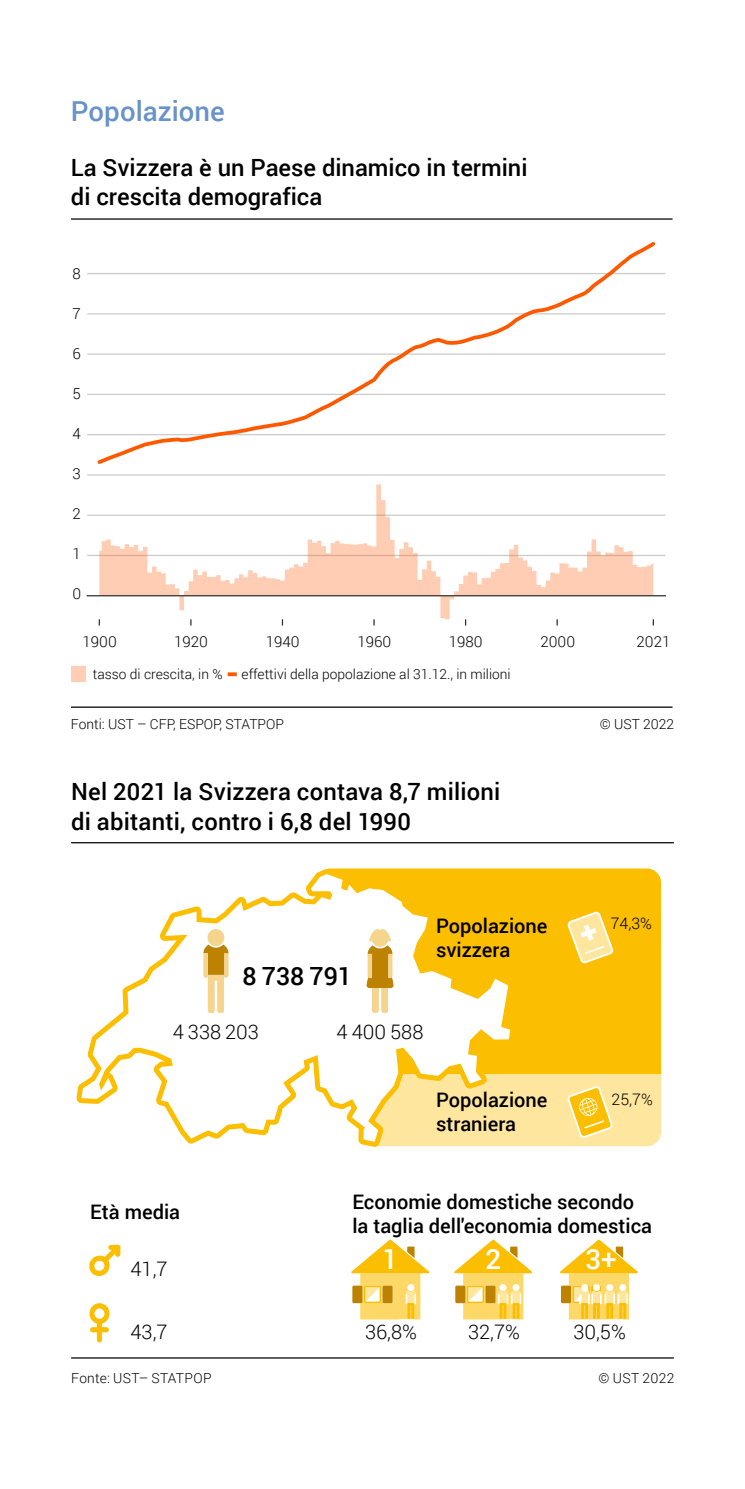
<style>
.page{position:relative;width:745px;height:1489px;background:#fff}
.page>*{position:absolute;margin:0;border:0;box-sizing:border-box;transform-origin:0 0}
.t1{font:500 27.75px "Roboto";color:#fff}
.Untertitel_1_farbig{font:500 27.5px "Roboto";color:#6893c8}
.t2{font:500 25px "Roboto";color:#000}
.t3{font:500 23.75px/28.5px "Roboto";color:#000}
.t4{font:500 20px/24px "Roboto";color:#000}
.t5{font:300 20px "Roboto";color:#000}
.t6{font:300 15.75px "Roboto";color:#000}
.t7{font:300 15px "Roboto";color:#000}
.t8{font:300 13.75px "Roboto";color:#000}
.t9{font:300 13.75px "Roboto";letter-spacing:.025em;color:#000}
</style>
<div class="page">
<hr style="left:71px;top:218px;width:601px;height:2px;background:#000">
<hr style="left:87px;top:555px;width:578px;height:1px;background:#cbcbcb">
<hr style="left:87px;top:514px;width:578px;height:2px;background:#cbcbcb">
<hr style="left:87px;top:474px;width:578px;height:1px;background:#cbcbcb">
<hr style="left:87px;top:434px;width:578px;height:1px;background:#cbcbcb">
<hr style="left:87px;top:394px;width:578px;height:1px;background:#cbcbcb">
<hr style="left:87px;top:353px;width:578px;height:2px;background:#cbcbcb">
<hr style="left:87px;top:313px;width:578px;height:1px;background:#cbcbcb">
<hr style="left:87px;top:273px;width:578px;height:1px;background:#cbcbcb">
<svg style="left:99px;top:484px;width:554px;height:135px"></svg>
<svg style="left:94px;top:242px;width:564px;height:222px"></svg>
<svg style="left:281px;top:619px;width:2px;height:6px"></svg>
<hr style="left:87px;top:595px;width:578px;height:1px;background:#303030">
<div style="left:71px;top:665px;width:15px;height:17px;background:#ffceb4"></div>
<hr style="left:71px;top:706px;width:601px;height:1px;background:#000">
<svg style="left:227px;top:672px;width:9px;height:4px"></svg>
<hr style="left:71px;top:1357px;width:602px;height:1px;background:#000">
<hr style="left:71px;top:842px;width:602px;height:1px;background:#000">
<div style="left:327px;top:868px;width:333px;height:206px;background:#fbbe00"></div>
<svg style="left:565px;top:909px;width:49px;height:56px;background:#fdd867"></svg>
<svg style="left:515px;top:1074px;width:145px;height:72px;background:#fee291"></svg>
<svg style="left:351px;top:1239px;width:182px;height:80px"></svg>
<svg style="left:560px;top:1239px;width:78px;height:80px"></svg>
<svg style="left:89px;top:1244px;width:31px;height:31px"></svg>
<svg style="left:89px;top:1303px;width:20px;height:39px"></svg>
<svg style="left:76px;top:869px;width:439px;height:277px"></svg>
<svg style="left:366px;top:925px;width:27px;height:87px"></svg>
<div style="left:207px;top:929px;width:17px;height:17px;background:#f5d58e;border-radius:50%"></div>
<svg style="left:203px;top:944px;width:25px;height:68px"></svg>
<h3 class="Untertitel_1_farbig" style="left:71px;top:91px;width:155px">Popolazione</h3>
<p class="t3" style="left:71px;top:153px;width:458px">La Svizzera è un Paese dinamico in termini di crescita demografica</p>
<p class="t7" style="left:73px;top:263px;width:10px">8</p>
<p class="t7" style="left:73px;top:303px;width:10px">7</p>
<p class="t7" style="left:73px;top:343px;width:10px">6</p>
<p class="t7" style="left:73px;top:383px;width:10px">5</p>
<p class="t7" style="left:73px;top:423px;width:10px">4</p>
<p class="t7" style="left:73px;top:463px;width:10px">3</p>
<p class="t7" style="left:73px;top:503px;width:10px">2</p>
<p class="t7" style="left:73px;top:543px;width:10px">1</p>
<p class="t7" style="left:73px;top:583px;width:10px">0</p>
<p class="t7" style="left:83px;top:631px;width:36px">1900</p>
<p class="t7" style="left:174px;top:631px;width:35px">1920</p>
<p class="t7" style="left:265px;top:631px;width:35px">1940</p>
<p class="t7" style="left:357px;top:631px;width:35px">1960</p>
<p class="t7" style="left:448px;top:631px;width:35px">1980</p>
<p class="t7" style="left:540px;top:631px;width:36px">2000</p>
<p class="t7" style="left:636px;top:631px;width:35px">2021</p>
<p class="t8" style="left:93px;top:664px;width:131px">tasso di crescita, in %</p>
<p class="t8" style="left:241px;top:664px;width:270px">effettivi della popolazione al 31.12., in milioni</p>
<p class="t8" style="left:71px;top:714px;width:214px">Fonti: UST – CFP, ESPOP, STATPOP</p>
<p class="t8" style="left:599px;top:714px;width:76px">© UST 2022</p>
<p class="t3" style="left:71px;top:775px;width:430px;line-height:30px">Nel 2021 la Svizzera contava 8,7 milioni di abitanti, contro i 6,8 del 1990</p>
<p class="t2" style="left:242px;top:958px;width:111px">8 738 791</p>
<p class="t4" style="left:435px;top:913px;width:113px">Popolazione</p>
<p class="t6" style="left:610px;top:912px;width:43px">74,3%</p>
<p class="t4" style="left:435px;top:937px;width:76px">svizzera</p>
<p class="t5" style="left:173px;top:1017px;width:88px">4 338 203</p>
<p class="t5" style="left:336px;top:1017px;width:88px">4 400 588</p>
<p class="t4" style="left:435px;top:1086px;width:113px">Popolazione</p>
<p class="t6" style="left:611px;top:1088px;width:43px">25,7%</p>
<p class="t4" style="left:435px;top:1110px;width:82px">straniera</p>
<p class="t4" style="left:90px;top:1199px;width:91px">Età media</p>
<p class="t5" style="left:130px;top:1254px;width:39px">41,7</p>
<p class="t5" style="left:130px;top:1317px;width:39px">43,7</p>
<p class="t4" style="left:352px;top:1188px;width:301px">Economie domestiche secondo la taglia dell'economia domestica</p>
<p class="t1" style="left:382px;top:1239px;width:17px">1</p>
<p class="t1" style="left:485px;top:1239px;width:17px">2</p>
<p class="t1" style="left:585px;top:1239px;width:33px">3+</p>
<p class="t5" style="left:365px;top:1318px;width:53px">36,8%</p>
<p class="t5" style="left:467px;top:1318px;width:53px">32,7%</p>
<p class="t5" style="left:573px;top:1318px;width:54px">30,5%</p>
<p class="t9" style="left:71px;top:1367px;width:142px">Fonte: UST– STATPOP</p>
<p class="t8" style="left:598px;top:1367px;width:78px">© UST 2022</p>
</div>
